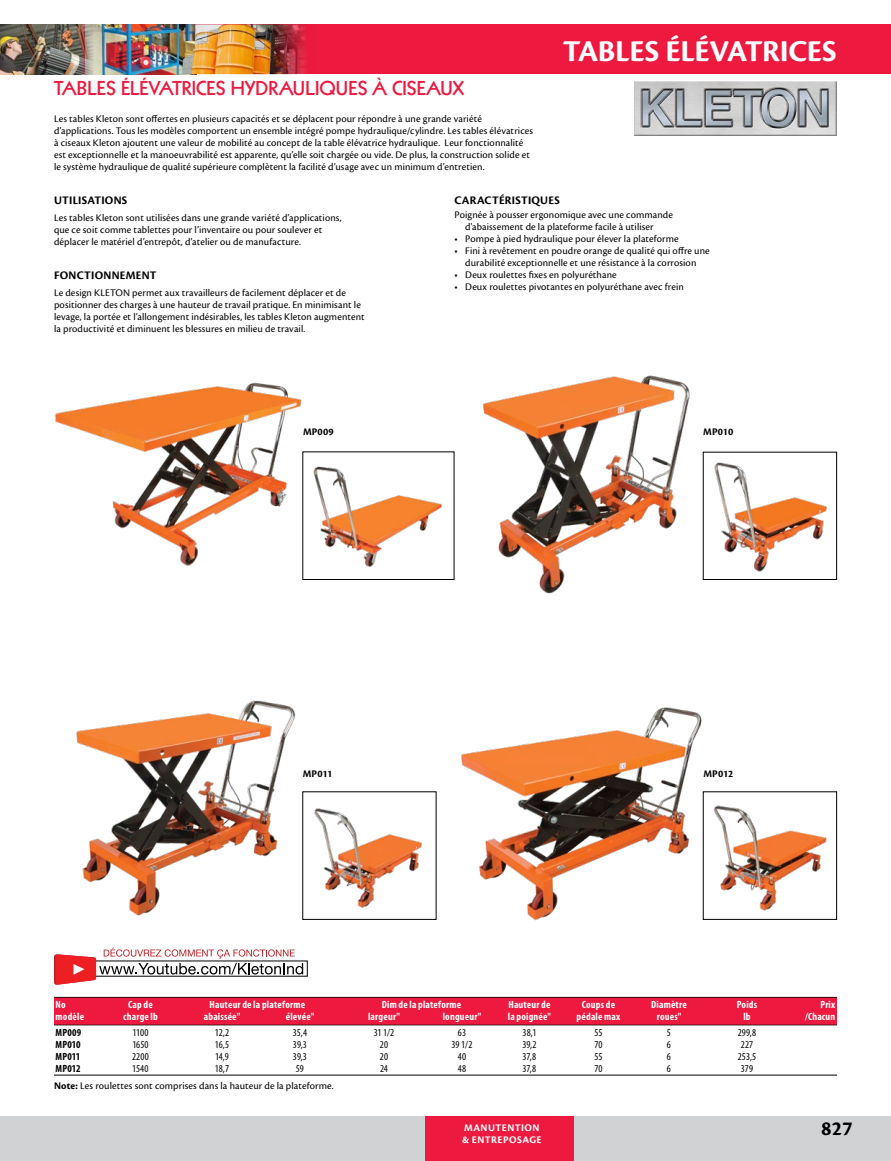
<style>
.page{position:relative;width:891px;height:1161px;background:#fff}
.page>*{position:absolute;margin:0;border:0;box-sizing:border-box;transform-origin:0 0}
.Page_Header{font:700 31.5px "Cronos Pro";letter-spacing:-.01em;color:#fff}
.t1{font:700 21px "Cronos Pro";color:#000}
.Sub_Header{font:800 19.5px "Kabel LT Std";letter-spacing:.005em;color:#ed193f}
.Sub_Sub_Header{font:12px "Cronos Pro Bold Subh";letter-spacing:.02em;color:#000}
.Body{font:10.5px/12px "Cronos Pro";letter-spacing:.01em;color:#000}
.Bullets{font:10.5px/12px "Cronos Pro";letter-spacing:.01em;color:#000}
.Rule_Above___Below{font:700 condensed 10.5px "Myriad Pro";letter-spacing:.02em;color:#fff}
.Chart_Text{font:condensed 10.5px "Myriad Pro";color:#000}
.Rule_Below{font:condensed 10.5px "Myriad Pro";color:#000}
.t2{font:700 10.5px "Cronos Pro";letter-spacing:.045em;color:#fff}
.Model{font:700 10.5px "Cronos Pro";letter-spacing:.015em;color:#000}
.Chart_Text-2{font:700 condensed 10.5px "Myriad Pro";letter-spacing:.01em;color:#000}
.Rule_Below-2{font:700 condensed 10.5px "Myriad Pro";letter-spacing:.005em;color:#000}
.s1{font-weight:700}
</style>
<div class="page">
<div style="left:0;top:1116px;width:891px;height:45px;background:#d1d2d4"></div>
<div style="left:0;top:24px;width:891px;height:50px;background:#ed193f"></div>
<div style="left:425px;top:1116px;width:149px;height:45px;background:#ed193f"></div>
<img style="left:97px;top:24px;width:85px;height:50px">
<img style="left:182px;top:24px;width:124px;height:50px">
<img style="left:0;top:24px;width:97px;height:50px">
<div style="left:54px;top:997px;width:783px;height:28px;background:#4a0713"></div>
<div style="left:54px;top:998px;width:783px;height:27px;background:#ed193f"></div>
<hr style="left:54px;top:1075px;width:783px;height:1px;background:#000">
<img style="left:635px;top:81px;width:202px;height:55px">
<svg style="left:54px;top:948px;width:249px;height:37px"></svg>
<img style="left:54px;top:382px;width:248px;height:184px">
<img style="left:483px;top:375px;width:235px;height:219px">
<img style="left:461px;top:707px;width:242px;height:214px">
<img style="left:313px;top:466px;width:129px;height:101px">
<img style="left:76px;top:700px;width:219px;height:216px">
<img style="left:314px;top:808px;width:108px;height:100px">
<img style="left:705px;top:454px;width:122px;height:124px">
<div style="left:703px;top:452px;width:134px;height:128px;border:1px solid #000"></div>
<img style="left:713px;top:805px;width:114px;height:106px">
<div style="left:703px;top:791px;width:134px;height:129px;border:1px solid #000"></div>
<p class="Sub_Header" style="left:54px;top:77px;width:411px">TABLES ÉLÉVATRICES HYDRAULIQUES À CISEAUX</p>
<p class="Body" style="left:54px;top:113px;width:481px">Les tables Kleton sont offertes en plusieurs capacités et se déplacent pour répondre à une grande variété d’applications. Tous les modèles comportent un ensemble intégré pompe hydraulique/cylindre. Les tables élévatrices à ciseaux Kleton ajoutent une valeur de mobilité au concept de la table élévatrice hydraulique. Leur fonctionnalité est exceptionnelle et la manoeuvrabilité est apparente, qu’elle soit chargée ou vide. De plus, la construction solide et le système hydraulique de qualité supérieure complètent la facilité d’usage avec un minimum d’entretien.</p>
<p class="Page_Header" style="left:563px;top:33px;width:275px">TABLES ÉLÉVATRICES</p>
<p class="Sub_Sub_Header" style="left:54px;top:193px;width:75px">UTILISATIONS</p>
<p class="Body" style="left:54px;top:212px;width:289px">Les tables Kleton sont utilisées dans une grande variété d’applications, que ce soit comme tablettes pour l’inventaire ou pour soulever et déplacer le matériel d’entrepôt, d’atelier ou de manufacture.</p>
<p class="Sub_Sub_Header" style="left:54px;top:268px;width:104px">FONCTIONNEMENT</p>
<p class="Body" style="left:54px;top:287px;width:312px">Le design KLETON permet aux travailleurs de facilement déplacer et de positionner des charges à une hauteur de travail pratique. En minimisant le levage, la portée et l’allongement indésirables, les tables Kleton augmentent la productivité et diminuent les blessures en milieu de travail.</p>
<p class="Sub_Sub_Header" style="left:455px;top:193px;width:107px">CARACTÉRISTIQUES</p>
<p class="Bullets" style="left:465px;top:209px;width:209px;text-indent:-11px">Poignée à pousser ergonomique avec une commande d'abaissement de la plateforme facile à utiliser</p>
<p class="Bullets" style="left:454px;top:233px;width:226px">• Pompe à pied hydraulique pour élever la plateforme</p>
<p class="Bullets" style="left:454px;top:245px;width:257px;text-align:center">• Fini à revêtement en poudre orange de qualité qui offre une durabilité exceptionnelle et une résistance à la corrosion</p>
<p class="Bullets" style="left:454px;top:269px;width:164px">• Deux roulettes fixes en polyuréthane</p>
<p class="Bullets" style="left:454px;top:281px;width:231px">• Deux roulettes pivotantes en polyuréthane avec frein</p>
<p class="Model" style="left:303px;top:426px;width:32px">MP009</p>
<p class="Model" style="left:703px;top:426px;width:32px">MP010</p>
<p class="Model" style="left:303px;top:767px;width:31px">MP011</p>
<p class="Model" style="left:704px;top:767px;width:31px">MP012</p>
<p class="Rule_Above___Below" style="left:56px;top:999px;width:12px">No</p>
<p class="Rule_Above___Below" style="left:128px;top:999px;width:26px">Cap de</p>
<p class="Rule_Above___Below" style="left:210px;top:999px;width:97px">Hauteur de la plateforme</p>
<p class="Rule_Above___Below" style="left:382px;top:999px;width:81px">Dim de la plateforme</p>
<p class="Rule_Above___Below" style="left:508px;top:999px;width:44px">Hauteur de</p>
<p class="Rule_Above___Below" style="left:582px;top:999px;width:35px">Coups de</p>
<p class="Rule_Above___Below" style="left:651px;top:999px;width:37px">Diamètre</p>
<p class="Rule_Above___Below" style="left:737px;top:999px;width:22px">Poids</p>
<p class="Rule_Above___Below" style="left:820px;top:999px;width:16px">Prix</p>
<p class="Rule_Above___Below" style="left:56px;top:1011px;width:30px">modèle</p>
<p class="Rule_Above___Below" style="left:123px;top:1011px;width:36px">charge lb</p>
<p class="Rule_Above___Below" style="left:204px;top:1011px;width:38px">abaissée"</p>
<p class="Rule_Above___Below" style="left:286px;top:1011px;width:30px">élevée"</p>
<p class="Rule_Above___Below" style="left:368px;top:1011px;width:33px">largeur"</p>
<p class="Rule_Above___Below" style="left:443px;top:1011px;width:40px">longueur"</p>
<p class="Rule_Above___Below" style="left:508px;top:1011px;width:45px">la poignée"</p>
<p class="Rule_Above___Below" style="left:577px;top:1011px;width:45px">pédale max</p>
<p class="Rule_Above___Below" style="left:657px;top:1011px;width:26px">roues"</p>
<p class="Rule_Above___Below" style="left:743px;top:1011px;width:9px">lb</p>
<p class="Rule_Above___Below" style="left:805px;top:1011px;width:32px">/Chacun</p>
<p class="Chart_Text-2" style="left:56px;top:1026px;width:27px">MP009</p>
<p class="Chart_Text" style="left:132px;top:1026px;width:17px">1100</p>
<p class="Chart_Text" style="left:215px;top:1026px;width:16px">12,2</p>
<p class="Chart_Text" style="left:293px;top:1026px;width:16px">35,4</p>
<p class="Chart_Text" style="left:374px;top:1026px;width:22px">31 1/2</p>
<p class="Chart_Text" style="left:458px;top:1026px;width:10px">63</p>
<p class="Chart_Text" style="left:523px;top:1026px;width:15px">38,1</p>
<p class="Chart_Text" style="left:594px;top:1026px;width:10px">55</p>
<p class="Chart_Text" style="left:667px;top:1026px;width:6px">5</p>
<p class="Chart_Text" style="left:738px;top:1026px;width:20px">299,8</p>
<p class="Chart_Text-2" style="left:56px;top:1038px;width:27px">MP010</p>
<p class="Chart_Text" style="left:132px;top:1038px;width:18px">1650</p>
<p class="Chart_Text" style="left:215px;top:1038px;width:16px">16,5</p>
<p class="Chart_Text" style="left:293px;top:1038px;width:16px">39,3</p>
<p class="Chart_Text" style="left:380px;top:1038px;width:10px">20</p>
<p class="Chart_Text" style="left:452px;top:1038px;width:22px">39 1/2</p>
<p class="Chart_Text" style="left:522px;top:1038px;width:16px">39,2</p>
<p class="Chart_Text" style="left:594px;top:1038px;width:10px">70</p>
<p class="Chart_Text" style="left:667px;top:1038px;width:6px">6</p>
<p class="Chart_Text" style="left:741px;top:1038px;width:14px">227</p>
<p class="Chart_Text-2" style="left:56px;top:1050px;width:26px">MP011</p>
<p class="Chart_Text" style="left:132px;top:1050px;width:18px">2200</p>
<p class="Chart_Text" style="left:215px;top:1050px;width:15px">14,9</p>
<p class="Chart_Text" style="left:293px;top:1050px;width:16px">39,3</p>
<p class="Chart_Text" style="left:380px;top:1050px;width:10px">20</p>
<p class="Chart_Text" style="left:458px;top:1050px;width:10px">40</p>
<p class="Chart_Text" style="left:523px;top:1050px;width:15px">37,8</p>
<p class="Chart_Text" style="left:594px;top:1050px;width:10px">55</p>
<p class="Chart_Text" style="left:667px;top:1050px;width:6px">6</p>
<p class="Chart_Text" style="left:738px;top:1050px;width:20px">253,5</p>
<p class="Rule_Below-2" style="left:56px;top:1062px;width:26px">MP012</p>
<p class="Rule_Below" style="left:132px;top:1062px;width:18px">1540</p>
<p class="Rule_Below" style="left:215px;top:1062px;width:16px">18,7</p>
<p class="Rule_Below" style="left:296px;top:1062px;width:10px">59</p>
<p class="Rule_Below" style="left:380px;top:1062px;width:9px">24</p>
<p class="Rule_Below" style="left:458px;top:1062px;width:10px">48</p>
<p class="Rule_Below" style="left:523px;top:1062px;width:15px">37,8</p>
<p class="Rule_Below" style="left:594px;top:1062px;width:10px">70</p>
<p class="Rule_Below" style="left:667px;top:1062px;width:6px">6</p>
<p class="Rule_Below" style="left:741px;top:1062px;width:14px">379</p>
<p class="Body" style="left:54px;top:1080px;width:280px"><span class="s1">Note:</span> Les roulettes sont comprises dans la hauteur de la plateforme.</p>
<p class="t2" style="left:464px;top:1122px;width:77px">MANUTENTION</p>
<h2 class="t1" style="left:821px;top:1116px;width:33px">827</h2>
<p class="t2" style="left:462px;top:1134px;width:81px">&amp; ENTREPOSAGE</p>
</div>
